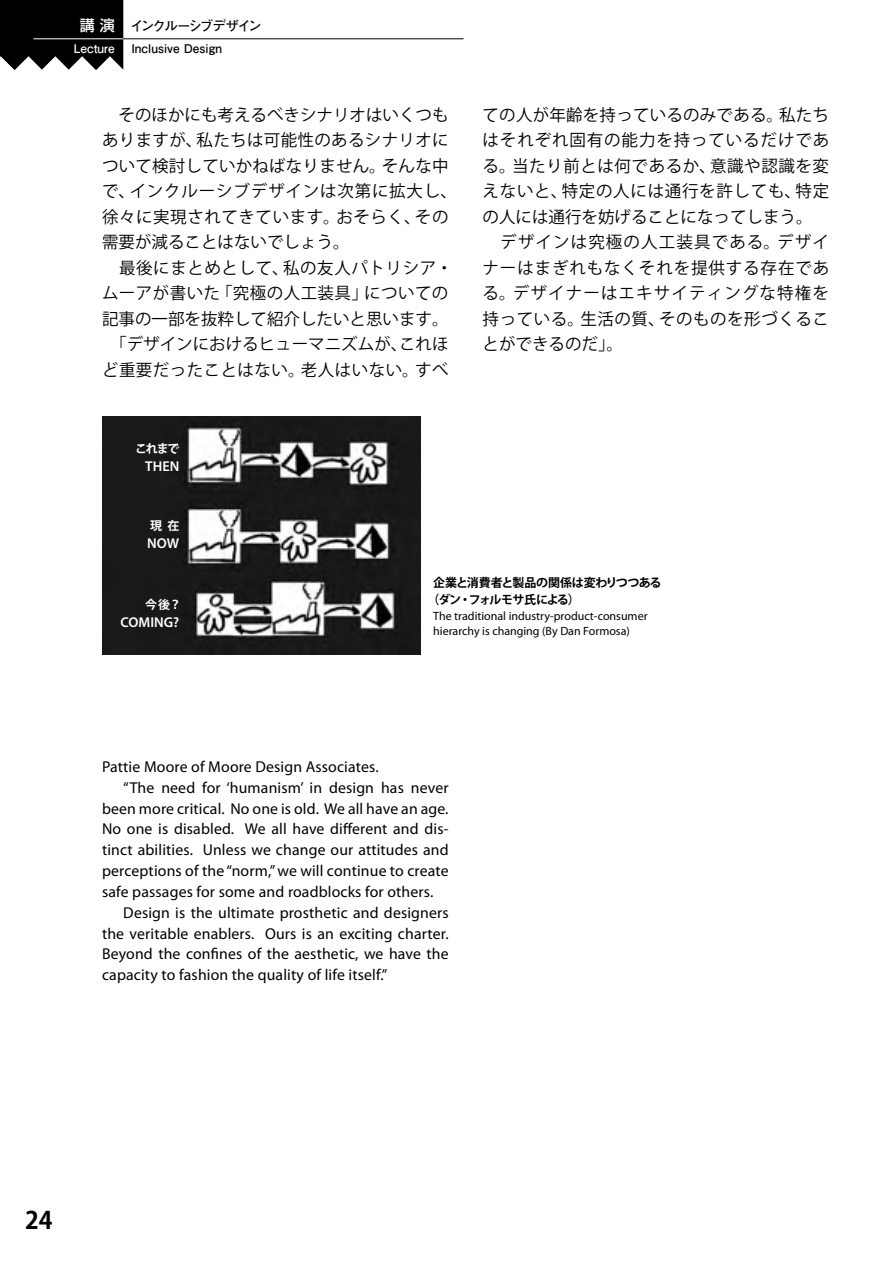
<style>
.page{position:relative;width:893px;height:1263px;background:#fff}
.page>*{position:absolute;margin:0;border:0;box-sizing:border-box;transform-origin:0 0}
.t1{font:700 24px "Koz Go Pro";color:#000}
.t2{font:16.5px/25.5px "Koz Go Pro";letter-spacing:.025em;color:#000}
.t3{font:15.75px "Myriad Pro";letter-spacing:.01em;color:#000}
.t4{font:600 14.25px "Myriad Pro";color:#fff}
.t5{font:700 13.5px "Futo Go B101 Pro";letter-spacing:-.12em;color:#000}
.t6{font:12px/15px "Myriad Pro";color:#000}
.t7{font:700 12px/16.5px "Koz Go Pro";letter-spacing:-.045em;color:#000}
.t8{font:700 12px "Futo Go B101 Pro";color:#000}
.t9{font:700 12px "Koz Go Pro";letter-spacing:-.095em;color:#fff}
.t10{font:700 12px "Futo Go B101 Pro";color:#fff}
.s1{font-family:"Shin Go Pro";font-weight:500;font-size:15px;color:#fff}
</style>
<div class="page">
<svg style="left:0;top:0;width:123px;height:69px"></svg>
<hr style="left:33px;top:38px;width:90px;height:1px;background:#fff">
<hr style="left:123px;top:38px;width:340px;height:1px;background:#000">
<img style="left:102px;top:417px;width:319px;height:238px">
<p class="t5" style="left:80px;top:15px;width:184px"><span class="s1">講 演</span> インクルーシブデザイン</p>
<p class="t10" style="left:74px;top:38px;width:42px">Lecture</p>
<p class="t8" style="left:131px;top:38px;width:92px">Inclusive Design</p>
<p class="t2" style="left:102px;top:102px;width:356px">　そのほかにも考えるべきシナリオはいくつもありますが、私たちは可能性のあるシナリオについて検討していかねばなりません。そんな中で、インクルーシブデザインは次第に拡大し、徐々に実現されてきています。おそらく、その需要が減ることはないでしょう。<br>　最後にまとめとして、私の友人パトリシア・ムーアが書いた「究極の人工装具」についての記事の一部を抜粋して紹介したいと思います。　「デザインにおけるヒューマニズムが、これほど重要だったことはない。老人はいない。すべ</p>
<p class="t2" style="left:483px;top:102px;width:348px">ての人が年齢を持っているのみである。私たちはそれぞれ固有の能力を持っているだけである。当たり前とは何であるか、意識や認識を変えないと、特定の人には通行を許しても、特定の人には通行を妨げることになってしまう。　デザインは究極の人工装具である。デザイナーはまぎれもなくそれを提供する存在である。デザイナーはエキサイティングな特権を持っている。生活の質、そのものを形づくることができるのだ」。</p>
<p class="t9" style="left:135px;top:441px;width:46px">これまで</p>
<p class="t4" style="left:145px;top:458px;width:36px">THEN</p>
<p class="t9" style="left:150px;top:518px;width:31px">現 在</p>
<p class="t4" style="left:147px;top:535px;width:34px">NOW</p>
<p class="t9" style="left:145px;top:597px;width:38px">今後？</p>
<p class="t4" style="left:121px;top:615px;width:60px">COMING?</p>
<p class="t7" style="left:427px;top:575px;width:235px;text-indent:6px">企業と消費者と製品の関係は変わりつつある（ダン・フォルモサ氏による）</p>
<p class="t6" style="left:433px;top:609px;width:216px">The traditional industry-product-consumer hierarchy is changing (By Dan Formosa)</p>
<p class="t3" style="left:102px;top:758px;width:278px">Pattie Moore of Moore Design Associates.</p>
<p class="t3" style="left:123px;top:779px;width:327px">“The need for ‘humanism’ in design has never</p>
<p class="t3" style="left:102px;top:800px;width:348px">been more critical. No one is old. We all have an age.</p>
<p class="t3" style="left:102px;top:820px;width:348px">No one is disabled. We all have different and dis-</p>
<p class="t3" style="left:102px;top:841px;width:348px">tinct abilities. Unless we change our attitudes and</p>
<p class="t3" style="left:102px;top:862px;width:348px">perceptions of the “norm,” we will continue to create</p>
<p class="t3" style="left:102px;top:883px;width:333px">safe passages for some and roadblocks for others.</p>
<p class="t3" style="left:123px;top:904px;width:327px">Design is the ultimate prosthetic and designers</p>
<p class="t3" style="left:102px;top:925px;width:348px">the veritable enablers. Ours is an exciting charter.</p>
<p class="t3" style="left:102px;top:945px;width:348px">Beyond the confines of the aesthetic, we have the</p>
<p class="t3" style="left:102px;top:966px;width:287px">capacity to fashion the quality of life itself.”</p>
<h1 class="t1" style="left:25px;top:1204px;width:29px">24</h1>
</div>
